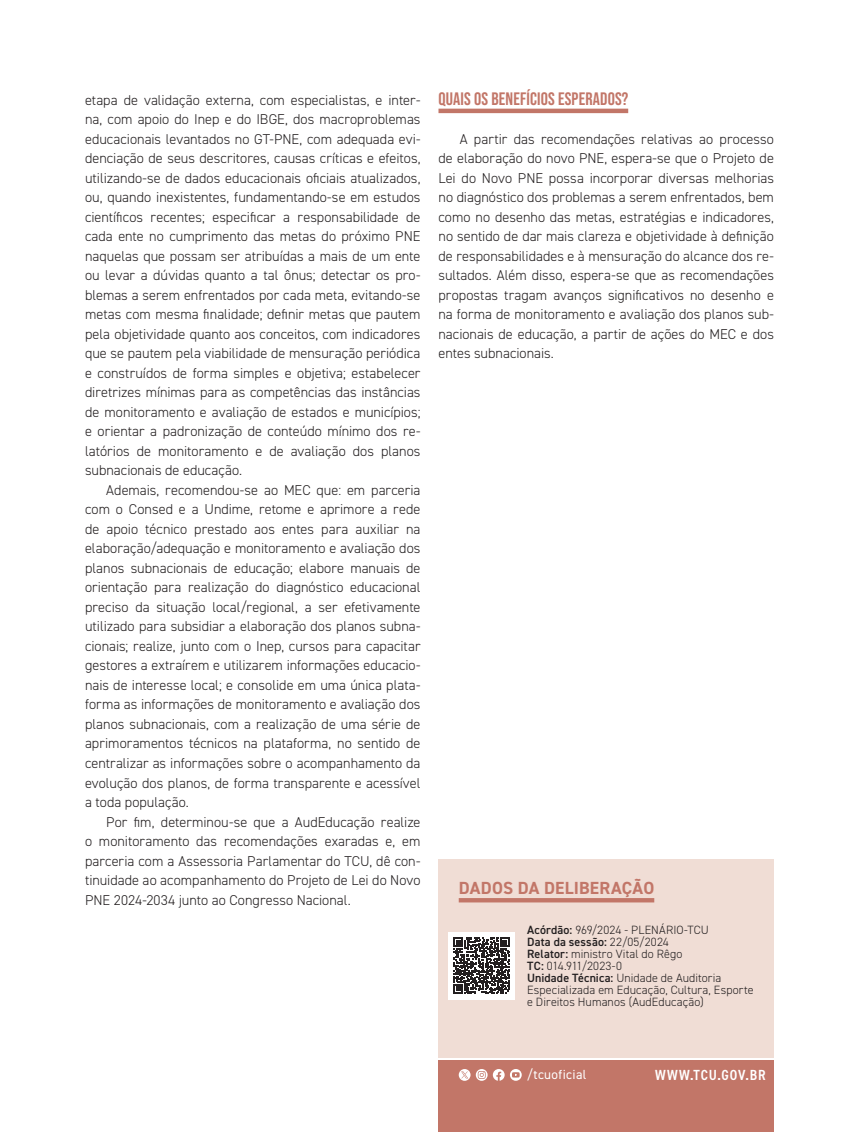
<style>
.page{position:relative;width:859px;height:1132px;background:#fff}
.page>*{position:absolute;margin:0;border:0;box-sizing:border-box;transform-origin:0 0}
.t1{font:700 18px "Bebas Neue Pro";letter-spacing:.01em;color:#c27668}
.t2{font:700 17.55px "DIN2014";letter-spacing:.01em;color:#c27668}
.t3{font:600 condensed 14.7px "DIN2014";letter-spacing:.06em;color:#fff}
.t4{font:300 14.25px/19.5px "DIN2014";letter-spacing:.005em;color:#231f20;text-align:justify}
.t5{font:13.2px "DIN2014";letter-spacing:.03em;color:#fff}
.t6{font:300 12px/12px "DIN2014";letter-spacing:.01em;color:#231f20}
.s1{font-weight:600}
</style>
<div class="page">
<div style="left:438px;top:1060px;width:336px;height:71px;background:#c27668"></div>
<svg style="left:476px;top:1069px;width:46px;height:11px"></svg>
<svg style="left:459px;top:1069px;width:11px;height:11px"></svg>
<div style="left:438px;top:859px;width:336px;height:198px;background:#f0ddd5"></div>
<div style="left:459px;top:897px;width:195px;height:5px;background:#c27668"></div>
<div style="left:448px;top:931px;width:67px;height:67px;background:#fff"></div>
<svg style="left:453px;top:937px;width:57px;height:56px"></svg>
<hr style="left:438px;top:109px;width:190px;height:4px;background:#c27668">
<p class="t4" style="left:85px;top:90px;width:337px">etapa de validação externa, com especialistas, e inter&shy;na, com apoio do Inep e do IBGE, dos macroproblemas educacionais levantados no GT-PNE, com adequada evi&shy;denciação de seus descritores, causas críticas e efeitos, utilizando-se de dados educacionais oficiais atualizados, ou, quando inexistentes, fundamentando-se em estudos científicos recentes; especificar a responsabilidade de cada ente no cumprimento das metas do próximo PNE naquelas que possam ser atribuídas a mais de um ente ou levar a dúvidas quanto a tal ônus; detectar os pro&shy;blemas a serem enfrentados por cada meta, evitando-se metas com mesma finalidade; definir metas que pautem pela objetividade quanto aos conceitos, com indicadores que se pautem pela viabilidade de mensuração periódica e construídos de forma simples e objetiva; estabelecer diretrizes mínimas para as competências das instâncias de monitoramento e avaliação de estados e municípios; e orientar a padronização de conteúdo mínimo dos re&shy;latórios de monitoramento e de avaliação dos planos subnacionais de educação.</p>
<p class="t4" style="left:85px;top:480px;width:337px;text-indent:21px">Ademais, recomendou-se ao MEC que: em parceria com o Consed e a Undime, retome e aprimore a rede de apoio técnico prestado aos entes para auxiliar na elaboração/adequação e monitoramento e avaliação dos planos subnacionais de educação; elabore manuais de orientação para realização do diagnóstico educacional preciso da situação local/regional, a ser efetivamente utilizado para subsidiar a elaboração dos planos subna&shy;cionais; realize, junto com o Inep, cursos para capacitar gestores a extraírem e utilizarem informações educacio&shy;nais de interesse local; e consolide em uma única plata&shy;forma as informações de monitoramento e avaliação dos planos subnacionais, com a realização de uma série de aprimoramentos técnicos na plataforma, no sentido de centralizar as informações sobre o acompanhamento da evolução dos planos, de forma transparente e acessível a toda população.</p>
<p class="t4" style="left:85px;top:811px;width:337px;text-indent:21px">Por fim, determinou-se que a AudEducação realize o monitoramento das recomendações exaradas e, em parceria com a Assessoria Parlamentar do TCU, dê con&shy;tinuidade ao acompanhamento do Projeto de Lei do Novo PNE 2024-2034 junto ao Congresso Nacional.</p>
<p class="t1" style="left:438px;top:88px;width:191px">QUAIS OS BENEFÍCIOS ESPERADOS?</p>
<p class="t4" style="left:438px;top:129px;width:337px;text-indent:21px">A partir das recomendações relativas ao processo de elaboração do novo PNE, espera-se que o Projeto de Lei do Novo PNE possa incorporar diversas melhorias no diagnóstico dos problemas a serem enfrentados, bem como no desenho das metas, estratégias e indicadores, no sentido de dar mais clareza e objetividade à definição de responsabilidades e à mensuração do alcance dos re&shy;sultados. Além disso, espera-se que as recomendações propostas tragam avanços significativos no desenho e na forma de monitoramento e avaliação dos planos sub&shy;nacionais de educação, a partir de ações do MEC e dos entes subnacionais.</p>
<p class="t2" style="left:459px;top:876px;width:197px">DADOS DA DELIBERAÇÃO</p>
<p class="t6" style="left:527px;top:923px;width:228px"><span class="s1">Acórdão:</span> 969/2024 - PLENÁRIO-TCU<br><span class="s1">Data da sessão:</span> 22/05/2024<br><span class="s1">Relator:</span> ministro Vital do Rêgo<br><span class="s1">TC:</span> 014.911/2023-0<br><span class="s1">Unidade Técnica:</span> Unidade de Auditoria Especializada em Educação, Cultura, Esporte e Direitos Humanos (AudEducação)</p>
<p class="t5" style="left:527px;top:1066px;width:61px">/tcuoficial</p>
<p class="t3" style="left:655px;top:1065px;width:112px">WWW.TCU.GOV.BR</p>
</div>
